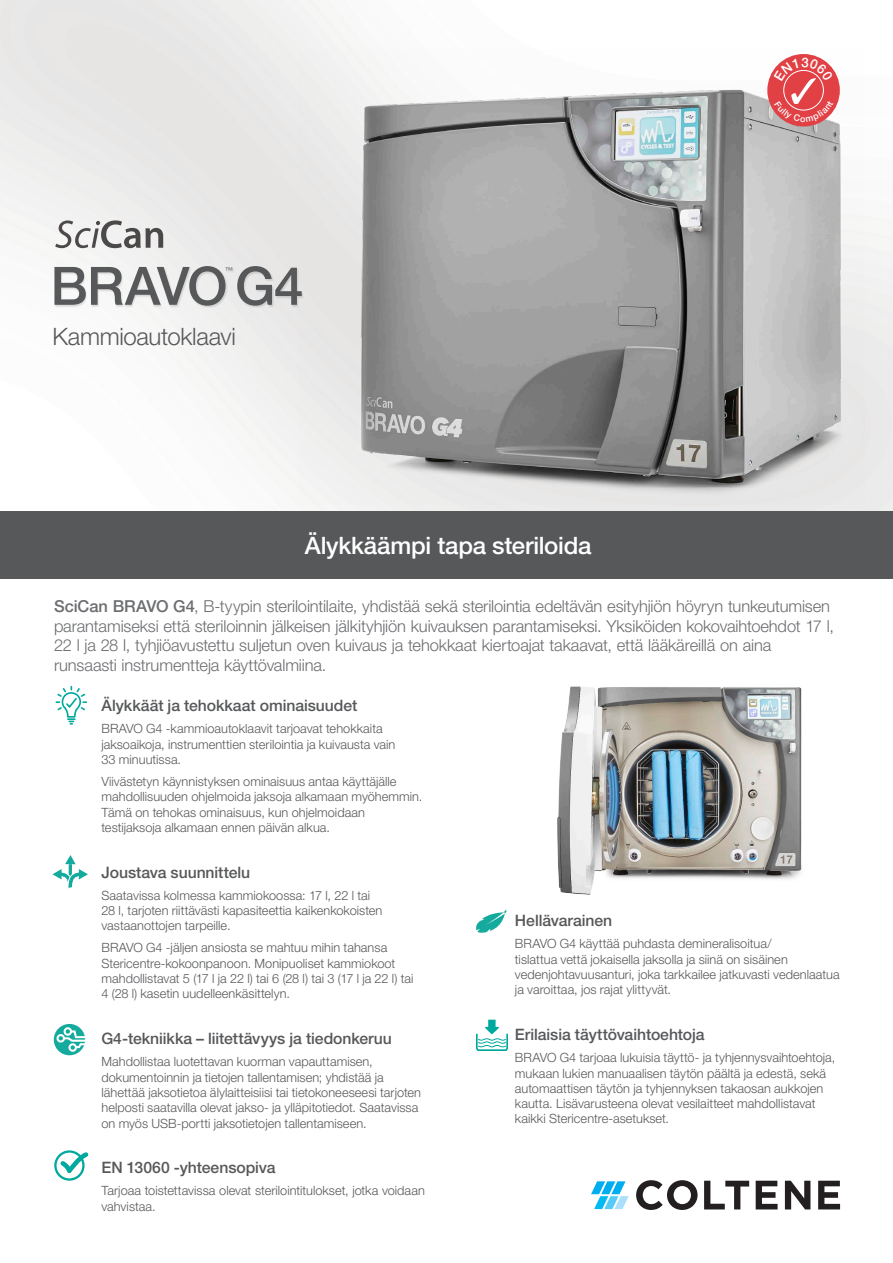
<style>
.page{position:relative;width:893px;height:1263px;background:#fff}
.page>*{position:absolute;margin:0;border:0;box-sizing:border-box;transform-origin:0 0}
.t1{font:500 52.95px "Helvetica Neue LT Pro";letter-spacing:-.02em;color:#57585a}
.Body_-_F_B{font:500 24px "Helvetica Neue LT Pro";letter-spacing:-.01em;color:#fff}
.t2{font:300 24px "Helvetica Neue LT Pro";letter-spacing:-.015em;color:#57585a}
.Body_copy{font:300 16.5px/19.8px "Helvetica Neue LT Pro";letter-spacing:-.01em;color:#6c6d70}
.Sub_Header{font:500 15.75px "Helvetica Neue LT Pro";letter-spacing:-.005em;color:#57585a}
.body_text{font:300 12.75px/15.3px "Helvetica Neue LT Pro";color:#57585a}
.t3{font:300 8.25px "Helvetica Neue LT Pro";color:#57585b}
.s1{font-weight:500}
.s2{font-size:15.75px}
</style>
<div class="page">
<div style="left:0;top:511px;width:893px;height:68px;background:#57585a"></div>
<div style="left:54px;top:267px;width:250px;height:41px;background:#231f20;opacity:.15"></div>
<svg style="left:56px;top:686px;width:31px;height:39px"></svg>
<svg style="left:52px;top:855px;width:36px;height:34px"></svg>
<div style="left:54px;top:1024px;width:31px;height:31px;background:#14aa9d;border-radius:50%"></div>
<div style="left:64px;top:1027px;width:8px;height:9px;border:2px solid #fff;border-radius:50%"></div>
<div style="left:57px;top:1034px;width:8px;height:8px;border:2px solid #fff;border-radius:50%"></div>
<div style="left:68px;top:1043px;width:9px;height:9px;border:2px solid #fff;border-radius:50%"></div>
<svg style="left:58px;top:1029px;width:28px;height:20px"></svg>
<div style="left:54px;top:1150px;width:31px;height:31px;border:2px solid #00a99d;border-radius:50%"></div>
<svg style="left:58px;top:1150px;width:31px;height:31px"></svg>
<svg style="left:476px;top:909px;width:30px;height:24px"></svg>
<img style="left:476px;top:1020px;width:31px;height:30px">
<svg style="left:55px;top:220px;width:108px;height:28px"></svg>
<svg style="left:636px;top:1180px;width:62px;height:30px"></svg>
<svg style="left:704px;top:1181px;width:45px;height:28px"></svg>
<svg style="left:756px;top:1181px;width:22px;height:28px"></svg>
<svg style="left:785px;top:1181px;width:25px;height:28px"></svg>
<svg style="left:818px;top:1181px;width:22px;height:28px"></svg>
<svg style="left:591px;top:1181px;width:38px;height:28px"></svg>
<img style="left:298px;top:50px;width:567px;height:454px">
<div style="left:767px;top:54px;width:73px;height:73px;background:#e14045;border-radius:50%"></div>
<img style="left:557px;top:686px;width:245px;height:209px">
<svg style="left:774px;top:57px;width:60px;height:65px"></svg>
<p class="t1" style="left:50px;top:254px;width:255px">BRAVO G4</p>
<p class="t3" style="left:225px;top:265px;width:10px">™</p>
<p class="t2" style="left:53px;top:322px;width:185px">Kammioautoklaavi</p>
<p class="Body_-_F_B" style="left:305px;top:531px;width:288px">Älykkäämpi tapa steriloida</p>
<p class="Body_copy" style="left:54px;top:596px;width:781px"><span class="s1">SciCan BRAVO G4</span>, B-tyypin sterilointilaite, yhdistää sekä sterilointia edeltävän esityhjiön höyryn tunkeutumisen parantamiseksi että steriloinnin jälkeisen jälkityhjiön kuivauksen parantamiseksi. Yksiköiden kokovaihtoehdot 17 l, 22 l ja 28 l, tyhjiöavustettu suljetun oven kuivaus ja tehokkaat kiertoajat takaavat, että lääkäreillä on aina runsaasti instrumentteja käyttövalmiina<span class="s2">.</span></p>
<p class="Sub_Header" style="left:101px;top:696px;width:257px">Älykkäät ja tehokkaat ominaisuudet</p>
<p class="body_text" style="left:101px;top:721px;width:295px">BRAVO G4 -kammioautoklaavit tarjoavat tehokkaita jaksoaikoja, instrumenttien sterilointia ja kuivausta vain<br>33 minuutissa.</p>
<p class="body_text" style="left:101px;top:773px;width:322px">Viivästetyn käynnistyksen ominaisuus antaa käyttäjälle mahdollisuuden ohjelmoida jaksoja alkamaan myöhemmin.<br>Tämä on tehokas ominaisuus, kun ohjelmoidaan testijaksoja alkamaan ennen päivän alkua.</p>
<p class="Sub_Header" style="left:101px;top:863px;width:150px">Joustava suunnittelu</p>
<p class="body_text" style="left:101px;top:887px;width:282px">Saatavissa kolmessa kammiokoossa: 17 l, 22 l tai<br>28 l, tarjoten riittävästi kapasiteettia kaikenkokoisten vastaanottojen tarpeille.</p>
<p class="body_text" style="left:101px;top:940px;width:314px">BRAVO G4 -jäljen ansiosta se mahtuu mihin tahansa Stericentre-kokoonpanoon. Monipuoliset kammiokoot mahdollistavat 5 (17 l ja 22 l) tai 6 (28 l) tai 3 (17 l ja 22 l) tai 4 (28 l) kasetin uudelleenkäsittelyn.</p>
<p class="Sub_Header" style="left:101px;top:1029px;width:292px">G4-tekniikka – liitettävyys ja tiedonkeruu</p>
<p class="body_text" style="left:101px;top:1054px;width:321px">Mahdollistaa luotettavan kuorman vapauttamisen, dokumentoinnin ja tietojen tallentamisen; yhdistää ja lähettää jaksotietoa älylaitteisiisi tai tietokoneeseesi tarjoten helposti saatavilla olevat jakso- ja ylläpitotiedot. Saatavissa on myös USB-portti jaksotietojen tallentamiseen.</p>
<p class="Sub_Header" style="left:101px;top:1158px;width:176px">EN 13060 -yhteensopiva</p>
<p class="body_text" style="left:101px;top:1183px;width:325px">Tarjoaa toistettavissa olevat sterilointitulokset, jotka voidaan vahvistaa.</p>
<p class="Sub_Header" style="left:515px;top:911px;width:99px">Hellävarainen</p>
<p class="body_text" style="left:515px;top:936px;width:326px">BRAVO G4 käyttää puhdasta demineralisoitua/<br>tislattua vettä jokaisella jaksolla ja siinä on sisäinen vedenjohtavuusanturi, joka tarkkailee jatkuvasti vedenlaatua ja varoittaa, jos rajat ylittyvät.</p>
<p class="Sub_Header" style="left:515px;top:1025px;width:191px">Erilaisia täyttövaihtoehtoja</p>
<p class="body_text" style="left:515px;top:1050px;width:322px">BRAVO G4 tarjoaa lukuisia täyttö- ja tyhjennysvaihtoehtoja, mukaan lukien manuaalisen täytön päältä ja edestä, sekä automaattisen täytön ja tyhjennyksen takaosan aukkojen kautta. Lisävarusteena olevat vesilaitteet mahdollistavat kaikki Stericentre-asetukset.</p>
</div>
